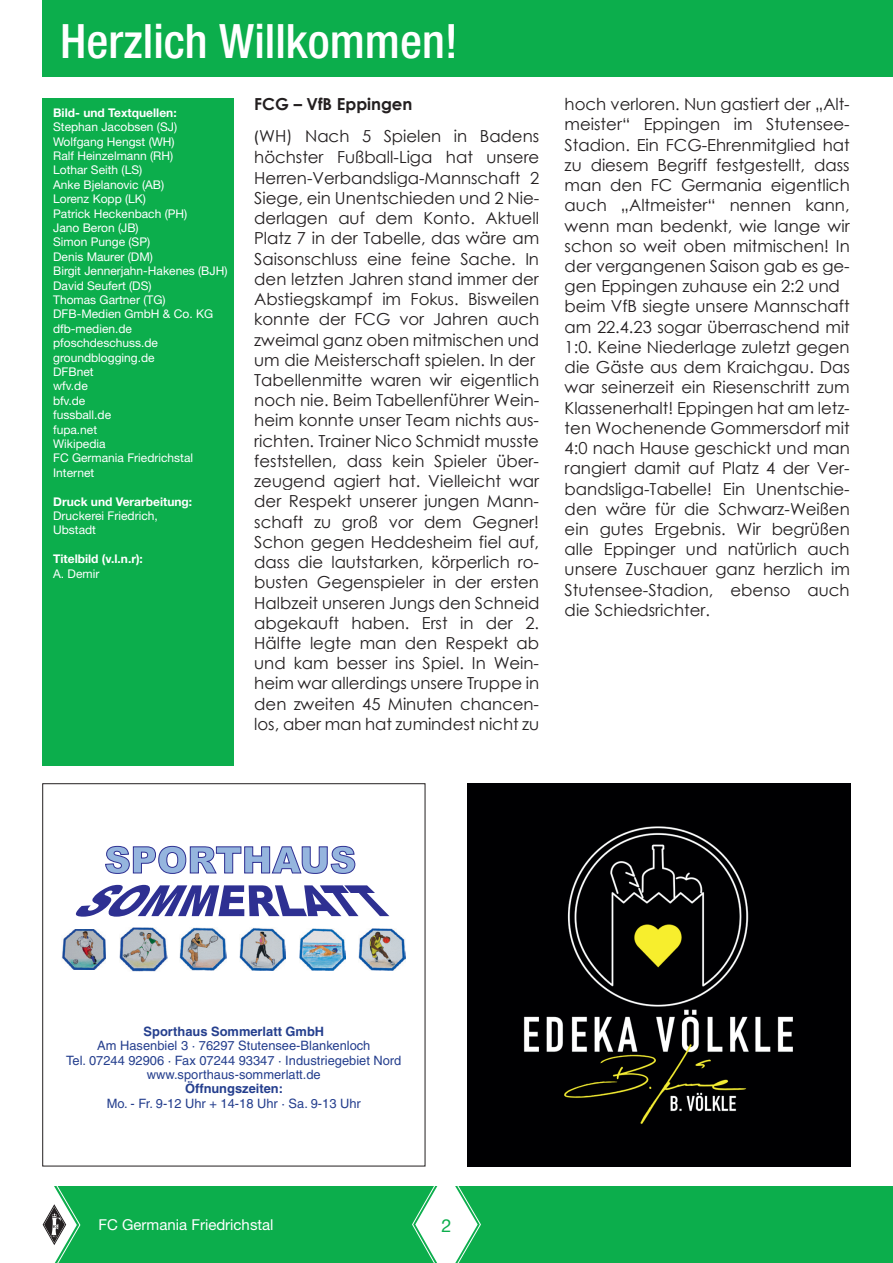
<style>
.page{position:relative;width:893px;height:1263px;background:#fff}
.page>*{position:absolute;margin:0;border:0;box-sizing:border-box;transform-origin:0 0}
.t1{font:500 47.4px "Helvetica Neue Condensed";color:#fff}
.t2{font:18px "Helvetica Neue";color:#0cae4c}
.t3{font:16.5px/20.2px "Century Gothic";color:#231f20}
.t4{font:15px "Helvetica Neue";color:#fff}
.t5{font:12.9px/14.4px "Helvetica";color:#253f8e;text-align:center}
.t6{font:700 12.9px "Helvetica";color:#253f8e}
.t7{font:12px/14.4px "Helvetica Neue";color:#fff}
.t8{font:700 12px "Helvetica Neue";color:#fff}
.s1{font-weight:700}
.s2{font-family:"Calibri"}
</style>
<div class="page">
<div style="left:43px;top:0;width:850px;height:77px;background:#0cae4c"></div>
<div style="left:43px;top:1186px;width:850px;height:77px;background:#0cae4c"></div>
<svg style="left:412px;top:1165px;width:69px;height:98px"></svg>
<svg style="left:42px;top:1123px;width:38px;height:140px"></svg>
<svg style="left:45px;top:845px;width:361px;height:319px"></svg>
<div style="left:43px;top:98px;width:191px;height:667px;background:#0cae4c"></div>
<img style="left:468px;top:783px;width:382px;height:383px">
<h1 class="t1" style="left:60px;top:13px;width:399px">Herzlich Willkommen!</h1>
<p class="t8" style="left:53px;top:105px;width:125px">Bild- und Textquellen:</p>
<p class="t7" style="left:53px;top:119px;width:176px">Stephan Jacobsen (SJ)<br>Wolfgang Hengst (WH)<br>Ralf Heinzelmann (RH)<br>Lothar Seith (LS)<br>Anke Bjelanovic (AB)<br>Lorenz Kopp (LK)<br>Patrick Heckenbach (PH)<br>Jano Beron (JB)<br>Simon Punge (SP)<br>Denis Maurer (DM)<br>Birgit Jennerjahn-Hakenes (BJH)<br>David Seufert (DS)<br>Thomas Gartner (TG)<br>DFB-Medien GmbH &amp; Co. KG dfb-medien.de pfoschdeschuss.de groundblogging.de<br>DFBnet<br>wfv.de<br>bfv.de<br>fussball.de<br>fupa.net<br>Wikipedia<br>FC Germania Friedrichstal<br>Internet</p>
<p class="t8" style="left:53px;top:494px;width:141px">Druck und Verarbeitung:</p>
<p class="t7" style="left:53px;top:508px;width:106px">Druckerei Friedrich,<br>Ubstadt</p>
<p class="t8" style="left:53px;top:551px;width:91px">Titelbild (v.l.n.r):</p>
<p class="t7" style="left:53px;top:566px;width:48px">A. Demir</p>
<p class="t3" style="left:254px;top:88px;width:286px;line-height:32.2px"><span class="s1">FCG – VfB Eppingen<br></span><span class="s2">(</span>WH) Nach 5 Spielen in Badens</p>
<p class="t3" style="left:254px;top:147px;width:287px">höchster Fußball-Liga hat unsere Herren-Verbandsliga-Mannschaft 2<br>Siege, ein Unentschieden und 2 Nie&shy;derlagen auf dem Konto. Aktuell Platz 7 in der Tabelle, das wäre am Saisonschluss eine feine Sache. In den letzten Jahren stand immer der Abstiegskampf im Fokus. Bisweilen konnte der FCG vor Jahren auch zweimal ganz oben mitmischen und um die Meisterschaft spielen. In der Tabellenmitte waren wir eigentlich noch nie. Beim Tabellenführer Wein&shy;heim konnte unser Team nichts aus&shy;richten. Trainer Nico Schmidt musste feststellen, dass kein Spieler über&shy;zeugend agiert hat. Vielleicht war der Respekt unserer jungen Mann&shy;schaft zu groß vor dem Gegner!<br>Schon gegen Heddesheim fiel auf, dass die lautstarken, körperlich ro&shy;busten Gegenspieler in der ersten Halbzeit unseren Jungs den Schneid abgekauft haben. Erst in der 2.<br>Hälfte legte man den Respekt ab und kam besser ins Spiel. In Wein&shy;heim war allerdings unsere Truppe in den zweiten 45 Minuten chancen&shy;los, aber man hat zumindest nicht zu</p>
<p class="t3" style="left:565px;top:94px;width:287px">hoch verloren. Nun gastiert der „Alt&shy;meister“ Eppingen im Stutensee-Stadion. Ein FCG-Ehrenmitglied hat zu diesem Begriff festgestellt, dass man den FC Germania eigentlich auch „Altmeister“ nennen kann, wenn man bedenkt, wie lange wir schon so weit oben mitmischen! In der vergangenen Saison gab es ge&shy;gen Eppingen zuhause ein 2:2 und beim VfB siegte unsere Mannschaft am 22.4.23 sogar überraschend mit 1:0. Keine Niederlage zuletzt gegen die Gäste aus dem Kraichgau. Das war seinerzeit ein Riesenschritt zum Klassenerhalt! Eppingen hat am letz&shy;ten Wochenende Gommersdorf mit 4:0 nach Hause geschickt und man rangiert damit auf Platz 4 der Ver&shy;bandsliga-Tabelle! Ein Unentschie&shy;den wäre für die Schwarz-Weißen ein gutes Ergebnis. Wir begrüßen alle Eppinger und natürlich auch unsere Zuschauer ganz herzlich im Stutensee-Stadion, ebenso auch die Schiedsrichter.</p>
<p class="t5" style="left:147px;top:1021px;width:175px">www.sporthaus-sommerlatt.de</p>
<p class="t6" style="left:185px;top:1035px;width:100px">Öffnungszeiten:</p>
<p class="t5" style="left:107px;top:1050px;width:255px">Mo. - Fr. 9-12 Uhr + 14-18 Uhr · Sa. 9-13 Uhr</p>
<p class="t6" style="left:144px;top:1023px;width:182px">Sporthaus Sommerlatt GmbH</p>
<p class="t5" style="left:66px;top:1038px;width:337px">Am Hasenbiel 3 · 76297 Stutensee-Blankenloch<br>Tel. 07244 92906 · Fax 07244 93347 · Industriegebiet Nord www.sporthaus-sommerlatt.de</p>
<p class="t6" style="left:185px;top:1081px;width:100px">Öffnungszeiten:</p>
<p class="t5" style="left:107px;top:1096px;width:255px">Mo. - Fr. 9-12 Uhr + 14-18 Uhr · Sa. 9-13 Uhr</p>
<p class="t4" style="left:99px;top:1216px;width:177px">FC Germania Friedrichstal</p>
<p class="t2" style="left:441px;top:1215px;width:12px">2</p>
</div>
